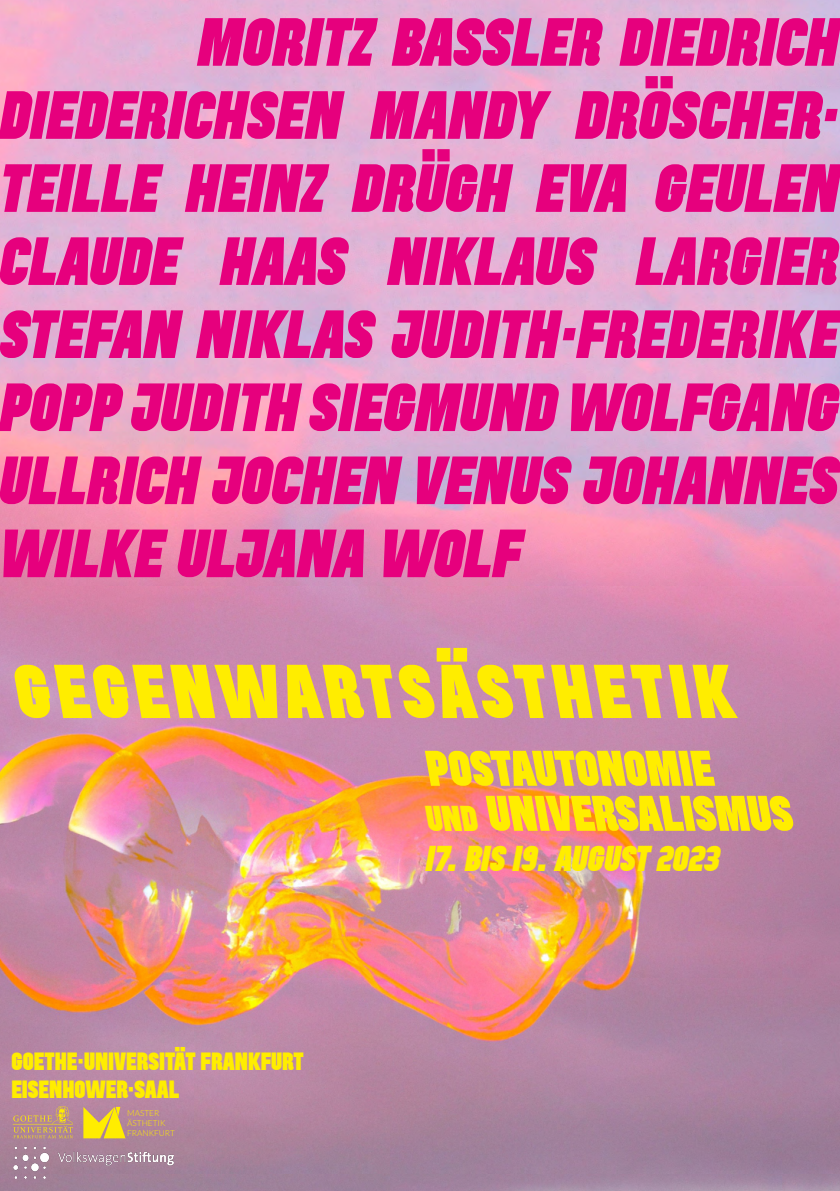
<style>
.page{position:relative;width:840px;height:1191px;background:#fff}
.page>*{position:absolute;margin:0;border:0;box-sizing:border-box;transform-origin:0 0}
.t1{font:76px "The Pyte Foundry Routine A";letter-spacing:.075em;color:#ffed00}
.t2{font:68px/73px "The Pyte Foundry Routine C";color:#e6007d;text-align:justify}
.t3{font:50px/45px "The Pyte Foundry Routine A";color:#ffed00}
.t4{font:36px "The Pyte Foundry Routine C";color:#ffed00}
.t5{font:25px/28px "The Pyte Foundry Routine B";color:#ffed00}
.t6{font:300 8.2px/9.9px "Lato";color:#ffed00}
.s1{font-size:36px}
</style>
<div class="page">
<img style="left:0;top:0;width:839px;height:1191px">
<svg style="left:13px;top:1106px;width:60px;height:32px;background:#bb9384"></svg>
<svg style="left:83px;top:1106px;width:42px;height:32px"></svg>
<img style="left:13px;top:1146px;width:160px;height:32px">
<p class="t2" style="left:1px;top:2px;width:840px;text-indent:198px">MORITZ BAßLER DIEDRICH DIEDERICHSEN MANDY DRÖSCHER-TEILLE HEINZ DRÜGH EVA GEULEN CLAUDE HAAS NIKLAUS LARGIER STEFAN NIKLAS JUDITH-FREDERIKE POPP JUDITH SIEGMUND WOLFGANG ULLRICH JOCHEN VENUS JOHANNES WILKE ULJANA WOLF</p>
<p class="t1" style="left:16px;top:642px;width:719px">GEGENWARTSÄSTHETIK</p>
<p class="t3" style="left:426px;top:743px;width:367px">POSTAUTONOMIE<br><span class="s1">UND</span> UNIVERSALISMUS</p>
<p class="t4" style="left:426px;top:834px;width:295px">17. BIS 19. AUGUST 2023</p>
<p class="t5" style="left:11px;top:1046px;width:294px">GOETHE-UNIVERSITÄT FRANKFURT<br>EISENHOWER-SAAL</p>
<p class="t6" style="left:127px;top:1108px;width:49px">MASTER<br>ÄSTHETIK<br>FRANKFURT</p>
</div>
